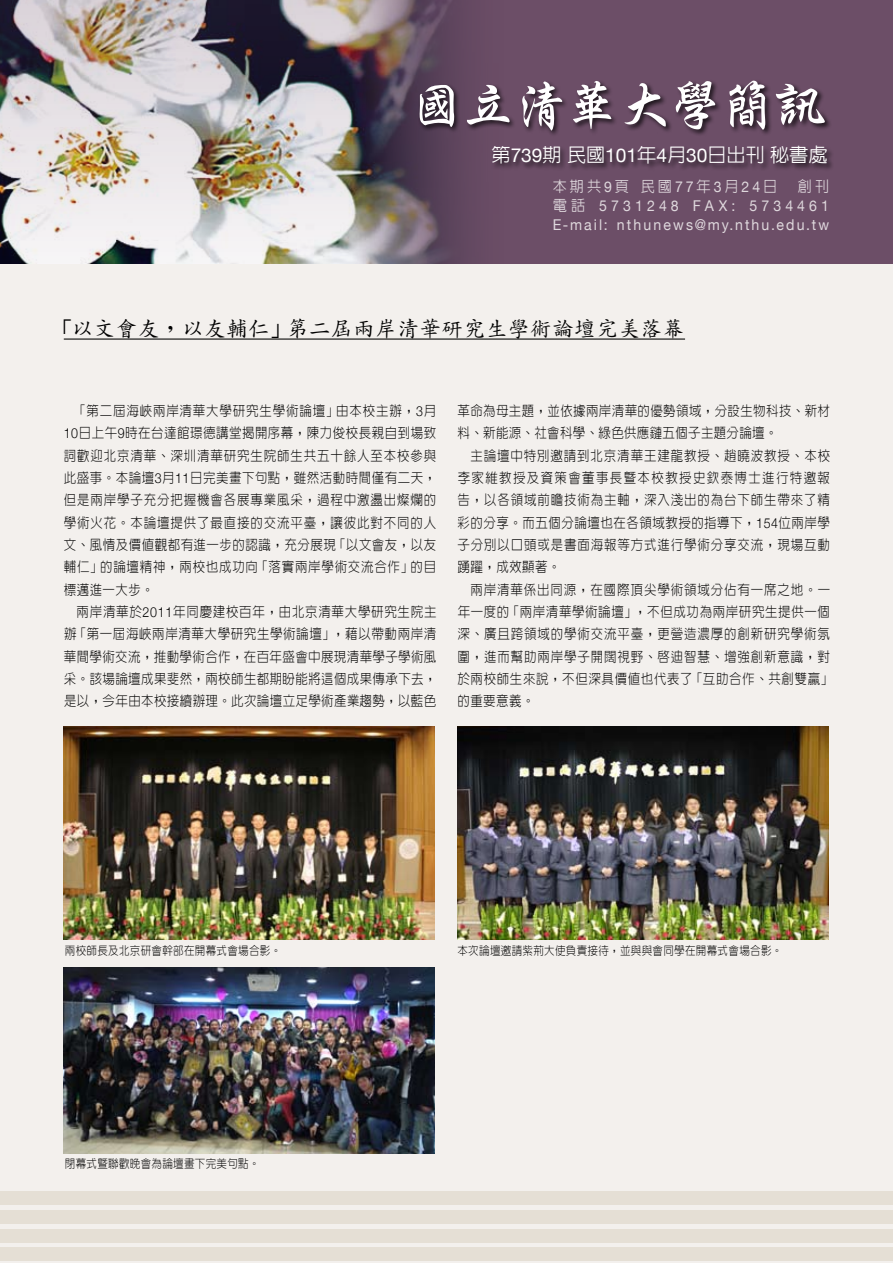
<style>
.page{position:relative;width:893px;height:1263px;background:#fff}
.page>*{position:absolute;margin:0;border:0;box-sizing:border-box;transform-origin:0 0}
.t1{font:700 52.65px "AR Xing Kai B5";letter-spacing:-.1em;color:#fff;scale:1.09 1}
.t2{font:500 21.3px "AR Kai B5";letter-spacing:.04em;color:#000}
.t3{font:500 19.2px "AR New Hei B5";color:#fff}
.t4{font:14.85px/19.2px "Helvetica Neue";letter-spacing:.15em;color:#dfd8dd;scale:.95 1}
.t5{font:500 14.85px "AR New Hei B5";letter-spacing:.21em;color:#dfd8dd;scale:.95 1}
.t6{font:300 13.8px/22.4px "AR New Hei B5";letter-spacing:.055em;color:#000;text-align:justify;scale:.9 1}
.t7{font:300 13.8px/22.4px "AR New Hei B5";letter-spacing:.035em;color:#000;scale:.9 1}
.t8{font:300 11.7px "AR New Hei B5";letter-spacing:.03em;color:#000;scale:.9 1}
.s1{font-family:"Helvetica Neue";font-weight:400}
.s2{font-family:"AR New Hei B5";font-weight:500}
.s3{font-weight:700}
.s4{font-family:"Helvetica Neue"}
</style>
<div class="page">
<div style="left:0;top:263px;width:893px;height:1000px;background:#f3f0ed"></div>
<div style="left:0;top:1191px;width:893px;height:13px;background:#e5dfd5"></div>
<div style="left:0;top:1247px;width:893px;height:14px;background:#e5dfd5"></div>
<div style="left:0;top:1228px;width:893px;height:14px;background:#e5dfd5"></div>
<div style="left:0;top:1210px;width:893px;height:13px;background:#e5dfd5"></div>
<div style="left:0;top:0;width:893px;height:263px;background:#6c4e67"></div>
<img style="left:0;top:0;width:519px;height:264px">
<div style="left:418px;top:79px;width:475px;height:106px;background:#000;opacity:.75"></div>
<hr style="left:64px;top:338px;width:621px;height:2px;background:#000">
<img style="left:64px;top:726px;width:371px;height:213px">
<img style="left:64px;top:967px;width:371px;height:186px">
<img style="left:457px;top:726px;width:371px;height:213px">
<h1 class="t1" style="left:408px;top:79px;width:386px">國立清華大學簡訊</h1>
<h3 class="t3" style="left:491px;top:145px;width:337px">第<span class="s1">739</span>期民國<span class="s1">101</span>年<span class="s1">4</span>月<span class="s1">30</span>日出刊秘書處</h3>
<p class="t5" style="left:553px;top:179px;width:238px">本期共<span class="s1">9</span>頁 民國<span class="s1">77</span>年<span class="s1">3</span>月<span class="s1">24</span>日</p>
<p class="t5" style="left:798px;top:179px;width:34px">創刊</p>
<p class="t4" style="left:553px;top:195px;width:292px"><span class="s2">電話</span> 5731248 FAX: 5734461<br>E-mail: nthunews@my.nthu.edu.tw</p>
<h2 class="t2" style="left:51px;top:318px;width:634px"><span class="s3">「</span>以文會友<span class="s3">，</span>以友輔仁<span class="s3">」</span>第二屆兩岸清華研究生學術論壇完美落幕</h2>
<p class="t6" style="left:64px;top:400px;width:415px;text-indent:10px">「第二屆海峽兩岸清華大學研究生學術論壇」由本校主辦，<span class="s4">3</span>月<span class="s4">10</span>日上午<span class="s4">9</span>時在台達館璟德講堂揭開序幕，陳力俊校長親自到場致詞歡迎北京清華、深圳清華研究生院師生共五十餘人至本校參與此盛事。本論壇<span class="s4">3</span>月<span class="s4">11</span>日完美畫下句點，雖然活動時間僅有二天，但是兩岸學子充分把握機會各展專業風采，過程中激盪出燦爛的學術火花。本論壇提供了最直接的交流平臺，讓彼此對不同的人文、風情及價值觀都有進一步的認識，充分展現「以文會友，以友輔仁」的論壇精神，兩校也成功向「落實兩岸學術交流合作」的目標邁進一大步。</p>
<p class="t6" style="left:64px;top:601px;width:416px;text-indent:13px">兩岸清華於<span class="s4">2011</span>年同慶建校百年，由北京清華大學研究生院主辦「第一屆海峽兩岸清華大學研究生學術論壇」，藉以帶動兩岸清華間學術交流，推動學術合作，在百年盛會中展現清華學子學術風采。該場論壇成果斐然，兩校師生都期盼能將這個成果傳承下去，是以，今年由本校接續辦理。此次論壇立足學術產業趨勢，以藍色</p>
<p class="t7" style="left:457px;top:400px;width:415px">革命為母主題，並依據兩岸清華的優勢領域，分設生物科技、新材料、新能源、社會科學、綠色供應鏈五個子主題分論壇。</p>
<p class="t6" style="left:458px;top:444px;width:415px;text-indent:13px">主論壇中特別邀請到北京清華王建龍教授、趙曉波教授、本校李家維教授及資策會董事長暨本校教授史欽泰博士進行特邀報告，以各領域前瞻技術為主軸，深入淺出的為台下師生帶來了精彩的分享。而五個分論壇也在各領域教授的指導下，<span class="s4">154</span>位兩岸學子分別以口頭或是書面海報等方式進行學術分享交流，現場互動踴躍，成效顯著。</p>
<p class="t6" style="left:457px;top:578px;width:419px;text-align:left;text-indent:13px">兩岸清華係出同源，在國際頂尖學術領域分佔有一席之地。一年一度的「兩岸清華學術論壇」，不但成功為兩岸研究生提供一個深、廣且跨領域的學術交流平臺，更營造濃厚的創新研究學術氛圍，進而幫助兩岸學子開闊視野、啟迪智慧、增強創新意識，對於兩校師生來說，不但深具價值也代表了「互助合作、共創雙贏」的重要意義。</p>
<p class="t8" style="left:65px;top:944px;width:242px">兩校師長及北京研會幹部在開幕式會場合影。</p>
<p class="t8" style="left:65px;top:1157px;width:218px">閉幕式暨聯歡晚會為論壇畫下完美句點。</p>
<p class="t8" style="left:457px;top:944px;width:362px">本次論壇邀請紫荊大使負責接待，並與與會同學在開幕式會場合影。</p>
</div>
